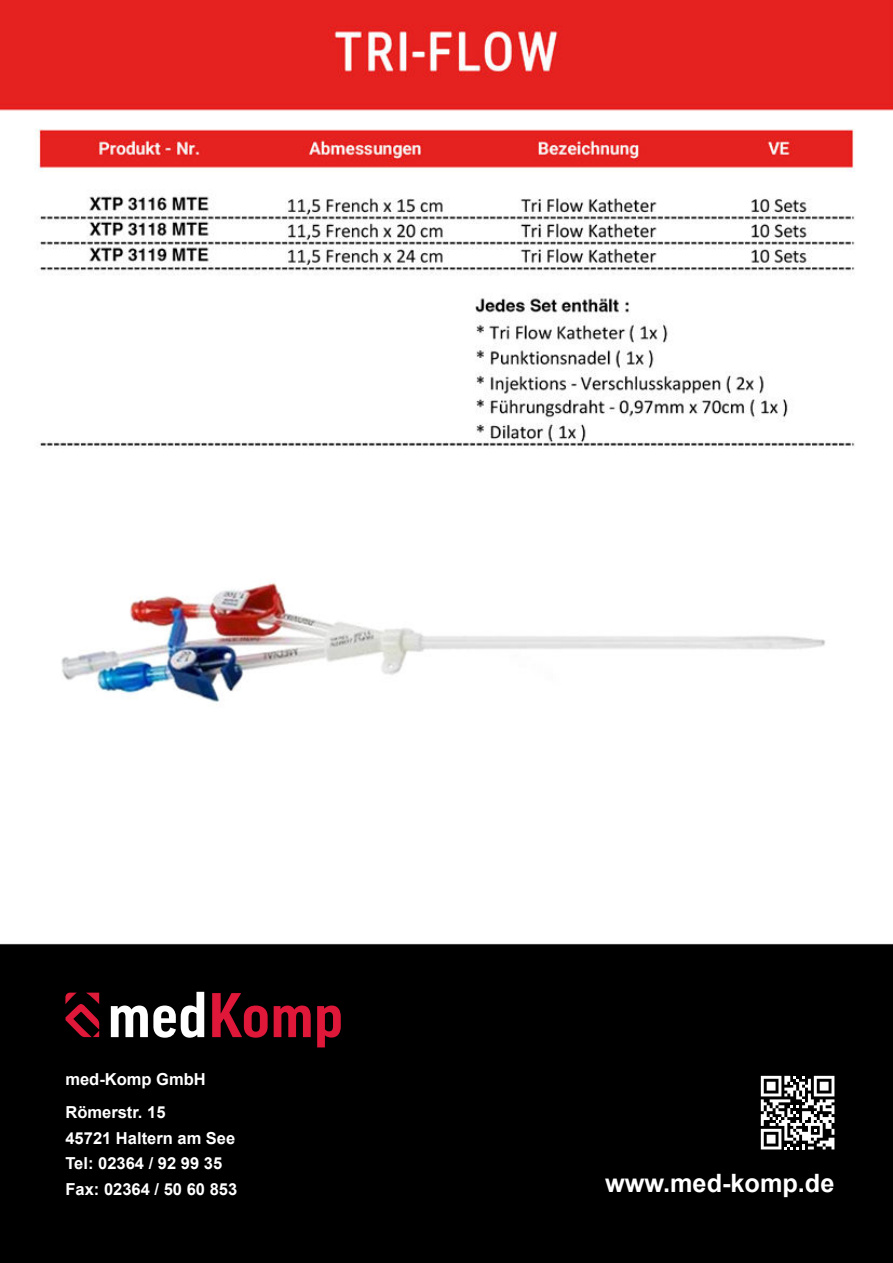
<style>
.page{position:relative;width:893px;height:1263px;background:#fff}
.page>*{position:absolute;margin:0;border:0;box-sizing:border-box;transform-origin:0 0}
.t1{font:700 60.75px "Good Pro Narr";letter-spacing:.02em;color:#df1739}
.t2{font:700 25.35px "Arial";color:#fff}
.t3{font:700 16.5px/25.5px "Arial";color:#fff}
.s1{color:#fff}
</style>
<div class="page">
<img style="left:0;top:0;width:893px;height:946px">
<div style="left:0;top:946px;width:893px;height:317px;background:#000"></div>
<svg style="left:65px;top:992px;width:34px;height:45px"></svg>
<svg style="left:761px;top:1076px;width:74px;height:73px"></svg>
<h1 class="t1" style="left:108px;top:992px;width:236px"><span class="s1">med</span>Komp</h1>
<p class="t3" style="left:65px;top:1064px;width:142px;line-height:33px">med-Komp GmbH<br>Römerstr. 15</p>
<p class="t3" style="left:65px;top:1126px;width:173px">45721 Haltern am See<br>Tel: 02364 / 92 99 35<br>Fax: 02364 / 50 60 853</p>
<h2 class="t2" style="left:605px;top:1174px;width:231px">www.med-komp.de</h2>
</div>
